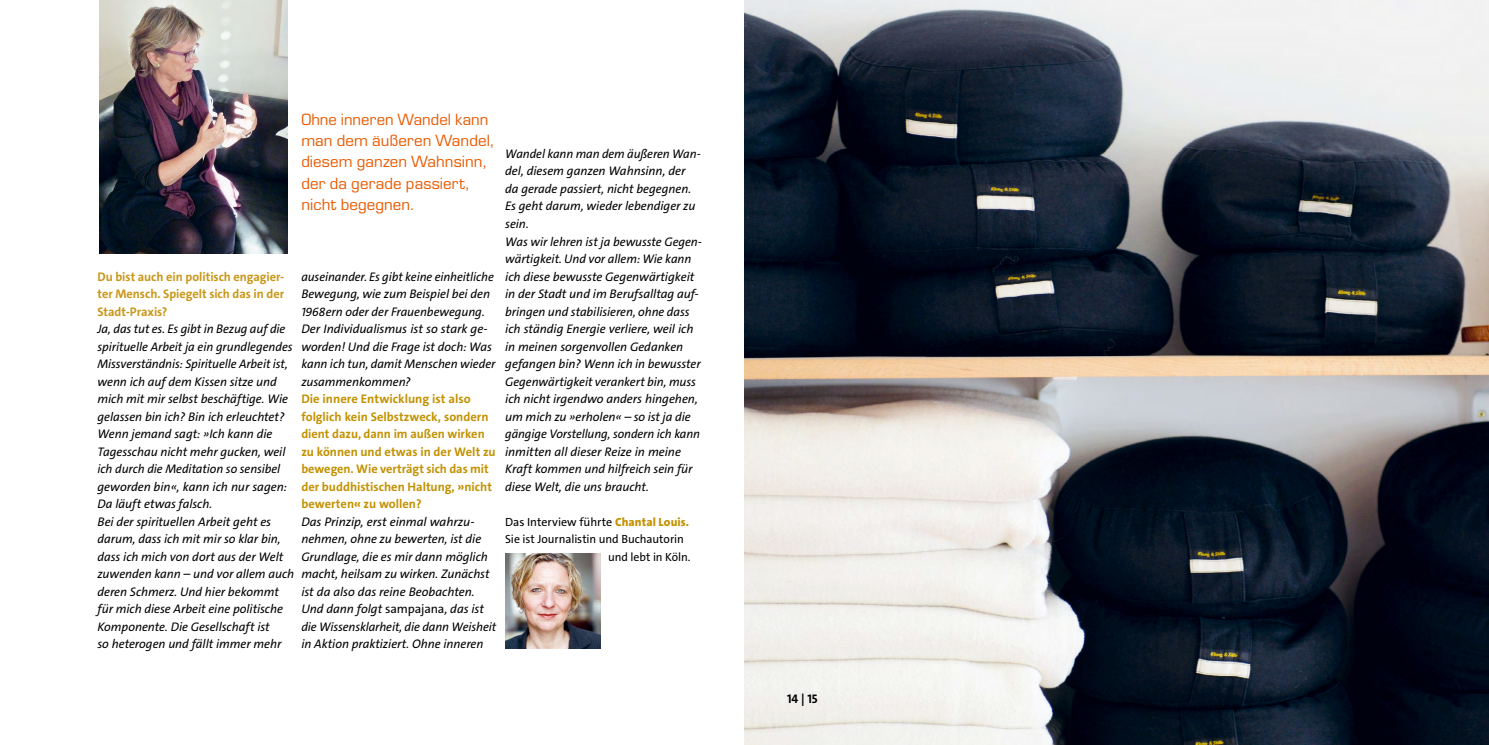
<style>
.page{position:relative;width:1489px;height:745px;background:#fff}
.page>*{position:absolute;margin:0;border:0;box-sizing:border-box;transform-origin:0 0}
.t1{font:15px/21.2px "Eurostile LT Std";letter-spacing:.005em;color:#ea5901}
.t2{font:italic 12.5px/17.5px "The Sans C4 s";letter-spacing:-.005em;color:#000}
.t3{font:700 12.5px/17.5px "The Sans C4 s";letter-spacing:-.005em;color:#c99617;text-align:justify}
.t4{font:700 12.5px "The Sans C4 s";color:#000}
.t5{font:11.88px "The Sans C4 s";letter-spacing:-.005em;color:#000}
.s1{font-size:12.12px}
.s2{font-weight:700;font-style:normal;color:#c39101}
.s3{font-weight:800;font-style:normal;color:#c39101}
.s4{font-style:normal}
.s5{font-weight:800;color:#c39101}
</style>
<div class="page">
<img style="left:99px;top:0;width:188px;height:253px">
<img style="left:505px;top:553px;width:96px;height:95px">
<img style="left:744px;top:0;width:744px;height:744px">
<p class="t1" style="left:301px;top:109px;width:195px">Ohne inneren Wandel kann man dem äußeren Wandel, diesem ganzen Wahnsinn, der da gerade passiert, nicht begegnen.</p>
<p class="t3" style="left:97px;top:267px;width:188px">Du bist auch ein politisch engagier&shy;ter Mensch. Spiegelt sich das in der Stadt-Praxis?</p>
<p class="t2" style="left:97px;top:320px;width:198px">Ja, das tut es. Es gibt in Bezug auf die spirituelle Arbeit ja ein grundlegendes Missverständnis: Spirituelle Arbeit ist, wenn ich auf dem Kissen sitze und mich mit mir selbst beschäftige. Wie gelassen bin ich? Bin ich erleuchtet?<br>Wenn jemand sagt: »Ich kann die Tagesschau nicht mehr gucken, weil ich durch die Meditation so sensibel geworden bin«, kann ich nur sagen:<br>Da läuft etwas falsch.<br>Bei der spirituellen Arbeit geht es darum, dass ich mit mir so klar bin, dass ich mich von dort aus der Welt zuwenden kann – und vor allem auch deren Schmerz. Und hier bekommt für mich diese Arbeit eine politische Komponente. Die Gesellschaft ist<br>so heterogen und fällt immer mehr</p>
<p class="t2" style="left:301px;top:267px;width:196px">auseinander. Es gibt keine einheitliche Bewegung, wie zum Beispiel bei den <span class="s1">1968</span>ern oder der Frauenbewegung.<br>Der Individualismus ist so stark ge&shy;worden! Und die Frage ist doch: Was kann ich tun, damit Menschen wieder zusammenkommen?</p>
<p class="t2" style="left:301px;top:390px;width:196px"><span class="s2">Die innere Entwicklung ist also folglich kein Selbstzweck, sondern dient dazu, dann im außen wirken zu können und etwas in der Welt zu bewegen. Wie verträgt sich das mit der buddhistischen Haltung,</span> <span class="s3">»</span><span class="s2">nicht bewerten</span><span class="s3">«</span> <span class="s2">zu wollen?<br></span>Das Prinzip, erst einmal wahrzu&shy;nehmen, ohne zu bewerten, ist die Grundlage, die es mir dann möglich macht, heilsam zu wirken. Zunächst ist da also das reine Beobachten.<br>Und dann folgt <span class="s4">sampajana</span>, das ist die Wissensklarheit, die dann Weisheit in Aktion praktiziert. Ohne inneren</p>
<p class="t2" style="left:505px;top:145px;width:198px">Wandel kann man dem äußeren Wan&shy;del, diesem ganzen Wahnsinn, der da gerade passiert, nicht begegnen.<br>Es geht darum, wieder lebendiger zu sein.<br>Was wir lehren ist ja bewusste Gegen&shy;wärtigkeit. Und vor allem: Wie kann ich diese bewusste Gegenwärtigkeit in der Stadt und im Berufsalltag auf&shy;bringen und stabilisieren, ohne dass ich ständig Energie verliere, weil ich in meinen sorgenvollen Gedanken gefangen bin? Wenn ich in bewusster Gegenwärtigkeit verankert bin, muss ich nicht irgendwo anders hingehen, um mich zu »erholen« – so ist ja die gängige Vorstellung, sondern ich kann inmitten all dieser Reize in meine Kraft kommen und hilfreich sein für diese Welt, die uns braucht.</p>
<p class="t5" style="left:505px;top:514px;width:185px">Das Interview führte <span class="s5">Chantal Louis.</span></p>
<p class="t5" style="left:505px;top:531px;width:180px">Sie ist Journalistin und Buchautorin</p>
<p class="t5" style="left:608px;top:549px;width:84px">und lebt in Köln.</p>
<p class="t4" style="left:787px;top:690px;width:32px">14 | 15</p>
</div>
